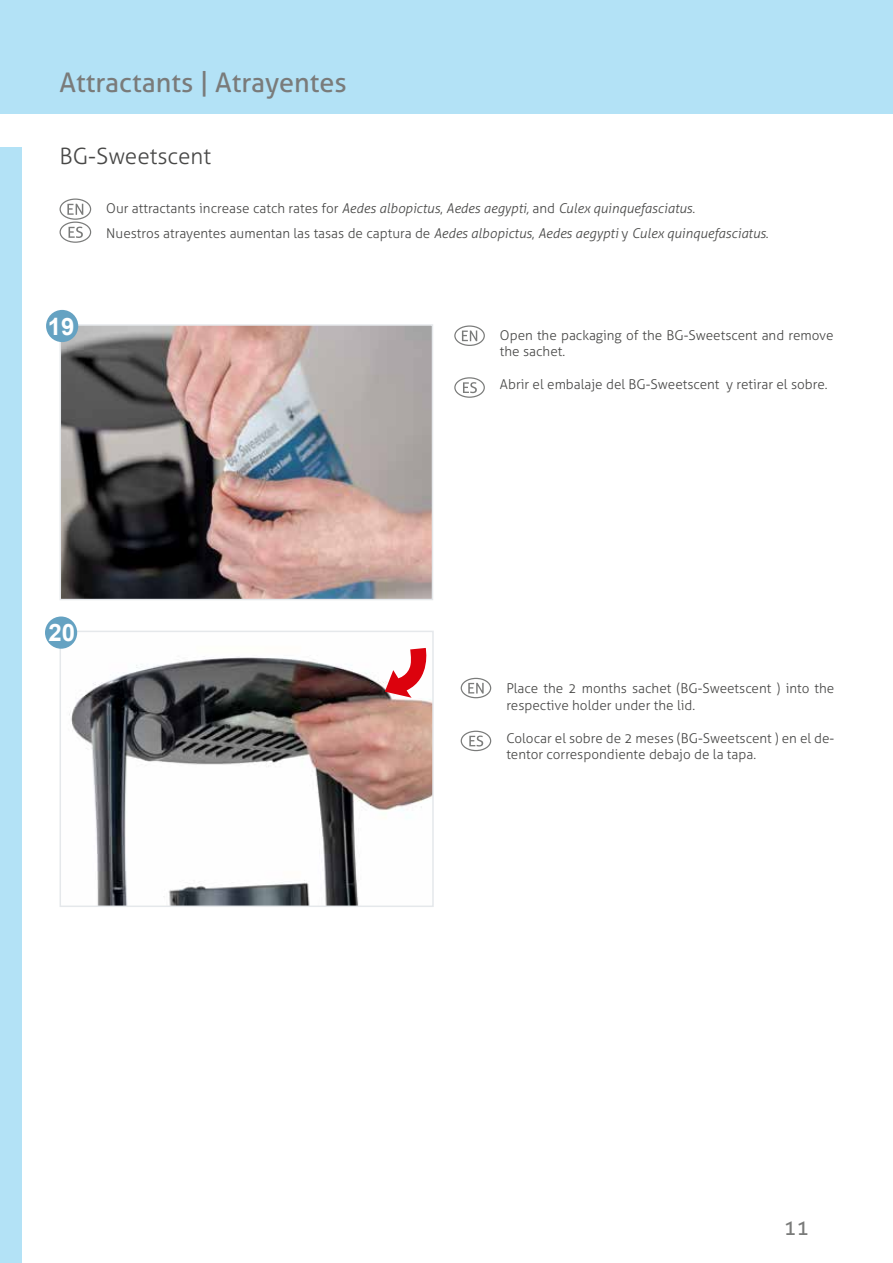
<style>
.page{position:relative;width:893px;height:1263px;background:#fff}
.page>*{position:absolute;margin:0;border:0;box-sizing:border-box;transform-origin:0 0}
.t1{font:27px "Aller";color:#7a7b7a}
.t2{font:700 24px "Arial";color:#fff}
.t3{font:300 22.5px "Aller";color:#484847}
.t4{font:21px "Aller";color:#7a7b7a}
.t5{font:300 13.5px/16.2px "Aller";color:#484847}
.t6{font:italic 300 13.5px/24.8px "Aller";color:#484847}
.s1{font-style:normal}
</style>
<div class="page">
<svg style="left:60px;top:222px;width:31px;height:20px"></svg>
<div style="left:60px;top:222px;width:31px;height:21px;border:1px solid #7a7b7a;border-radius:50%"></div>
<svg style="left:69px;top:227px;width:14px;height:11px"></svg>
<svg style="left:60px;top:199px;width:31px;height:20px"></svg>
<div style="left:60px;top:198px;width:31px;height:22px;border:1px solid #7a7b7a;border-radius:50%"></div>
<svg style="left:67px;top:204px;width:16px;height:11px"></svg>
<img style="left:65px;top:634px;width:366px;height:270px">
<div style="left:60px;top:631px;width:374px;height:276px;border:2px solid #e5e8eb"></div>
<svg style="left:385px;top:648px;width:46px;height:50px"></svg>
<div style="left:45px;top:616px;width:32px;height:33px;background:#65a2c2;border-radius:50%"></div>
<svg style="left:461px;top:731px;width:30px;height:19px"></svg>
<div style="left:461px;top:731px;width:30px;height:20px;border:1px solid #7a7b7a;border-radius:50%"></div>
<svg style="left:469px;top:735px;width:14px;height:11px"></svg>
<svg style="left:461px;top:678px;width:30px;height:20px"></svg>
<div style="left:461px;top:678px;width:30px;height:20px;border:1px solid #7a7b7a;border-radius:50%"></div>
<svg style="left:468px;top:683px;width:16px;height:10px"></svg>
<div style="left:0;top:0;width:893px;height:114px;background:#b3e2f6"></div>
<img style="left:63px;top:327px;width:367px;height:270px">
<div style="left:60px;top:324px;width:373px;height:276px;border:2px solid #e5e8eb"></div>
<div style="left:46px;top:310px;width:32px;height:32px;background:#65a2c2;border-radius:50%"></div>
<svg style="left:455px;top:378px;width:29px;height:19px"></svg>
<div style="left:454px;top:377px;width:31px;height:21px;border:1px solid #7a7b7a;border-radius:50%"></div>
<svg style="left:463px;top:382px;width:14px;height:11px"></svg>
<svg style="left:455px;top:326px;width:29px;height:19px"></svg>
<div style="left:454px;top:325px;width:31px;height:21px;border:1px solid #7a7b7a;border-radius:50%"></div>
<svg style="left:462px;top:330px;width:15px;height:11px"></svg>
<div style="left:0;top:148px;width:21px;height:1115px;background:#b3e2f6"></div>
<h1 class="t1" style="left:60px;top:65px;width:289px">Attractants | Atrayentes</h1>
<h3 class="t3" style="left:60px;top:143px;width:153px">BG-Sweetscent</h3>
<h2 class="t2" style="left:48px;top:309px;width:28px">19</h2>
<p class="t6" style="left:106px;top:196px;width:664px"><span class="s1">Our attractants increase catch rates for</span> Aedes albopictus<span class="s1">,</span> Aedes aegypti, <span class="s1">and</span> Culex quinquefasciatus<span class="s1">.<br>Nuestros atrayentes aumentan las tasas de captura de</span> Aedes albopictus<span class="s1">,</span> Aedes aegypti <span class="s1">y</span> Culex quinquefasciatus<span class="s1">.</span></p>
<p class="t5" style="left:500px;top:327px;width:335px">Open the packaging of the BG-Sweetscent and remove the sachet.</p>
<p class="t5" style="left:500px;top:377px;width:329px">Abrir el embalaje del BG-Sweetscent y retirar el sobre.</p>
<h2 class="t2" style="left:48px;top:616px;width:28px">20</h2>
<p class="t5" style="left:506px;top:680px;width:329px">Place the 2 months sachet (BG-Sweetscent ) into the respective holder under the lid.</p>
<p class="t5" style="left:506px;top:730px;width:330px">Colocar el sobre de 2 meses (BG-Sweetscent ) en el de&shy;tentor correspondiente debajo de la tapa.</p>
<h3 class="t4" style="left:784px;top:1215px;width:27px">11</h3>
</div>
